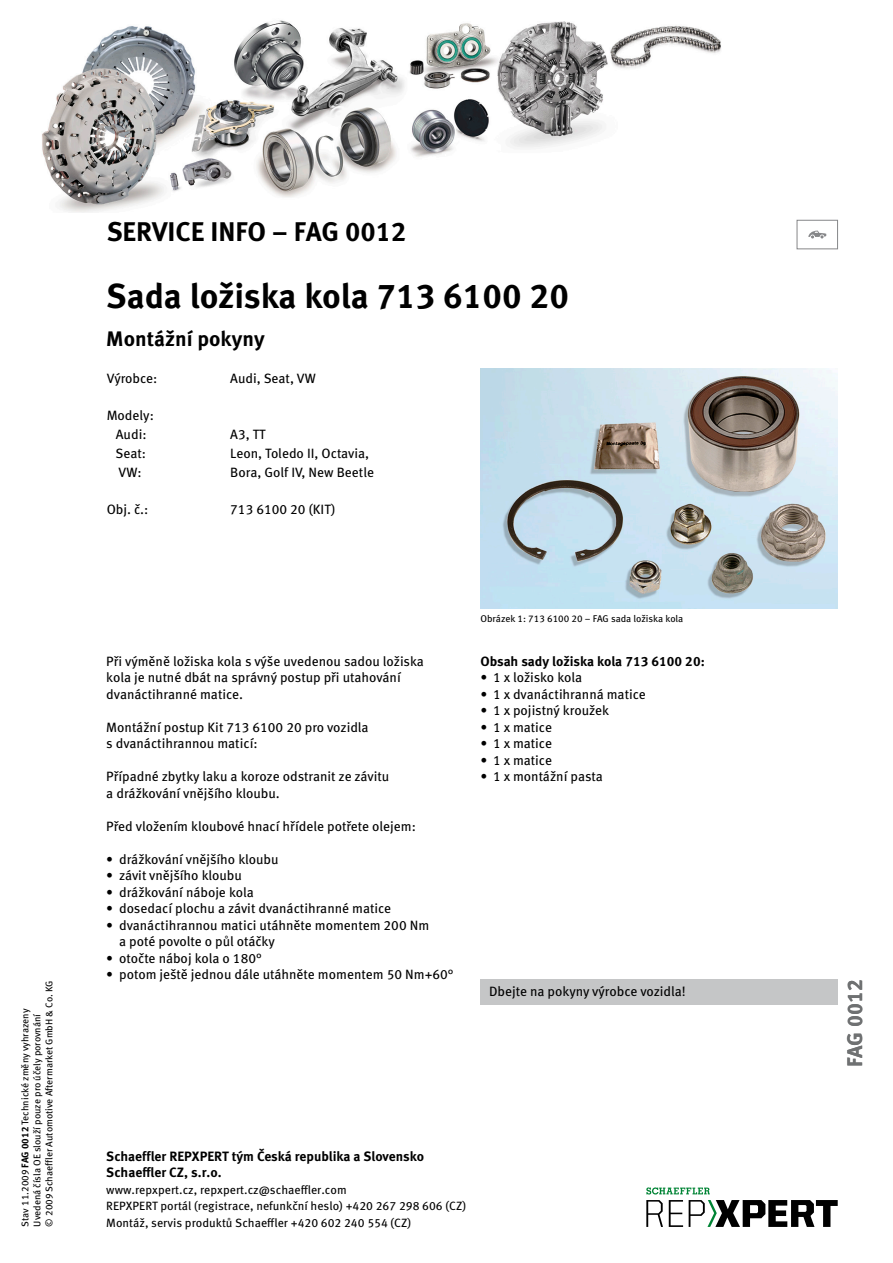
<style>
.page{position:relative;width:893px;height:1263px;background:#fff}
.page>*{position:absolute;margin:0;border:0;box-sizing:border-box;transform-origin:0 0}
.t1{font:700 34.5px "Meta Pro";color:#000}
.t2{font:700 27px "Meta Pro";color:#000}
.t3{font:700 21px "Meta Pro";color:#000}
.t4{font:700 21px "Meta Pro";color:#6f7172}
.t5{font:13.5px/16.5px "Meta Pro";color:#000}
.t6{font:700 13.5px/16.5px "Meta Pro";color:#000}
.t7{font:12px/16.5px "Meta Pro";color:#000}
.t8{font:9.75px/12px "Meta Pro";color:#000}
.s1{font-weight:700}
</style>
<div class="page">
<img style="left:481px;top:369px;width:356px;height:240px">
<div style="left:480px;top:980px;width:358px;height:25px;background:#c5c6c7"></div>
<div style="left:797px;top:220px;width:41px;height:29px;border:1px solid #868789"></div>
<svg style="left:808px;top:231px;width:18px;height:7px"></svg>
<img style="left:42px;top:20px;width:679px;height:193px">
<svg style="left:646px;top:1200px;width:17px;height:27px"></svg>
<svg style="left:669px;top:1200px;width:14px;height:27px"></svg>
<svg style="left:689px;top:1200px;width:149px;height:27px"></svg>
<svg style="left:646px;top:1187px;width:64px;height:7px"></svg>
<h2 class="t2" style="left:107px;top:210px;width:301px">SERVICE INFO – FAG 0012</h2>
<h1 class="t1" style="left:106px;top:269px;width:464px">Sada ložiska kola 713 6100 20</h1>
<h3 class="t3" style="left:106px;top:323px;width:160px">Montážní pokyny</h3>
<p class="t5" style="left:107px;top:369px;width:52px">Výrobce:</p>
<p class="t5" style="left:230px;top:369px;width:87px">Audi, Seat, VW</p>
<p class="t5" style="left:107px;top:405px;width:49px;line-height:18.8px;text-align:center">Modely:<br>Audi:</p>
<p class="t5" style="left:230px;top:425px;width:37px">A3, TT</p>
<p class="t5" style="left:116px;top:444px;width:32px">Seat:</p>
<p class="t5" style="left:230px;top:444px;width:140px">Leon, Toledo II, Octavia,</p>
<p class="t5" style="left:119px;top:463px;width:25px">VW:</p>
<p class="t5" style="left:230px;top:463px;width:145px">Bora, Golf IV, New Beetle</p>
<p class="t5" style="left:107px;top:500px;width:43px">Obj. č.:</p>
<p class="t5" style="left:230px;top:500px;width:106px">713 6100 20 (KIT)</p>
<p class="t8" style="left:480px;top:612px;width:204px">Obrázek 1: 713 6100 20 – FAG sada ložiska kola</p>
<p class="t6" style="left:480px;top:652px;width:226px">Obsah sady ložiska kola 713 6100 20:</p>
<p class="t5" style="left:480px;top:668px;width:103px">• 1 x ložisko kola</p>
<p class="t5" style="left:480px;top:685px;width:167px">• 1 x dvanáctihranná matice</p>
<p class="t5" style="left:480px;top:701px;width:130px">• 1 x pojistný kroužek</p>
<p class="t5" style="left:480px;top:718px;width:73px">• 1 x matice</p>
<p class="t5" style="left:480px;top:734px;width:73px">• 1 x matice</p>
<p class="t5" style="left:480px;top:751px;width:73px">• 1 x matice</p>
<p class="t5" style="left:480px;top:767px;width:124px">• 1 x montážní pasta</p>
<p class="t5" style="left:106px;top:652px;width:319px">Při výměně ložiska kola s výše uvedenou sadou ložiska kola je nutné dbát na správný postup při utahování dvanáctihranné matice.</p>
<p class="t5" style="left:106px;top:718px;width:264px">Montážní postup Kit 713 6100 20 pro vozidla s dvanáctihrannou maticí:</p>
<p class="t5" style="left:106px;top:767px;width:284px">Případné zbytky laku a koroze odstranit ze závitu a drážkování vnějšího kloubu.</p>
<p class="t5" style="left:106px;top:817px;width:311px">Před vložením kloubové hnací hřídele potřete olejem:</p>
<p class="t5" style="left:106px;top:850px;width:174px">• drážkování vnějšího kloubu</p>
<p class="t5" style="left:106px;top:866px;width:137px">• závit vnějšího kloubu</p>
<p class="t5" style="left:106px;top:883px;width:149px">• drážkování náboje kola</p>
<p class="t5" style="left:106px;top:899px;width:286px">• dosedací plochu a závit dvanáctihranné matice</p>
<p class="t5" style="left:119px;top:916px;width:312px;text-indent:-13px">• dvanáctihrannou matici utáhněte momentem 200 Nm a poté povolte o půl otáčky</p>
<p class="t5" style="left:106px;top:949px;width:157px">• otočte náboj kola o 180°</p>
<p class="t5" style="left:106px;top:965px;width:349px">• potom ještě jednou dále utáhněte momentem 50 Nm+60°</p>
<p class="t8" style="left:19px;top:1226px;width:248px;rotate:-90deg">Stav 11.2009 <span class="s1">FAG 0012</span> Technické změny vyhrazeny<br>Uvedená čísla OE slouží pouze pro účely porovnání<br>© 2009 Schaeffler Automotive Aftermarket GmbH &amp; Co. KG</p>
<p class="t5" style="left:489px;top:982px;width:198px">Dbejte na pokyny výrobce vozidla!</p>
<p class="t6" style="left:106px;top:1147px;width:319px">Schaeffler REPXPERT tým Česká republika a Slovensko<br>Schaeffler CZ, s.r.o.</p>
<p class="t7" style="left:106px;top:1180px;width:361px">www.repxpert.cz, repxpert.cz@schaeffler.com<br>REPXPERT portál (registrace, nefunkční heslo) +420 267 298 606 (CZ)<br>Montáž, servis produktů Schaeffler +420 602 240 554 (CZ)</p>
<h3 class="t4" style="left:838px;top:1067px;width:89px;rotate:-90deg">FAG 0012</h3>
</div>
